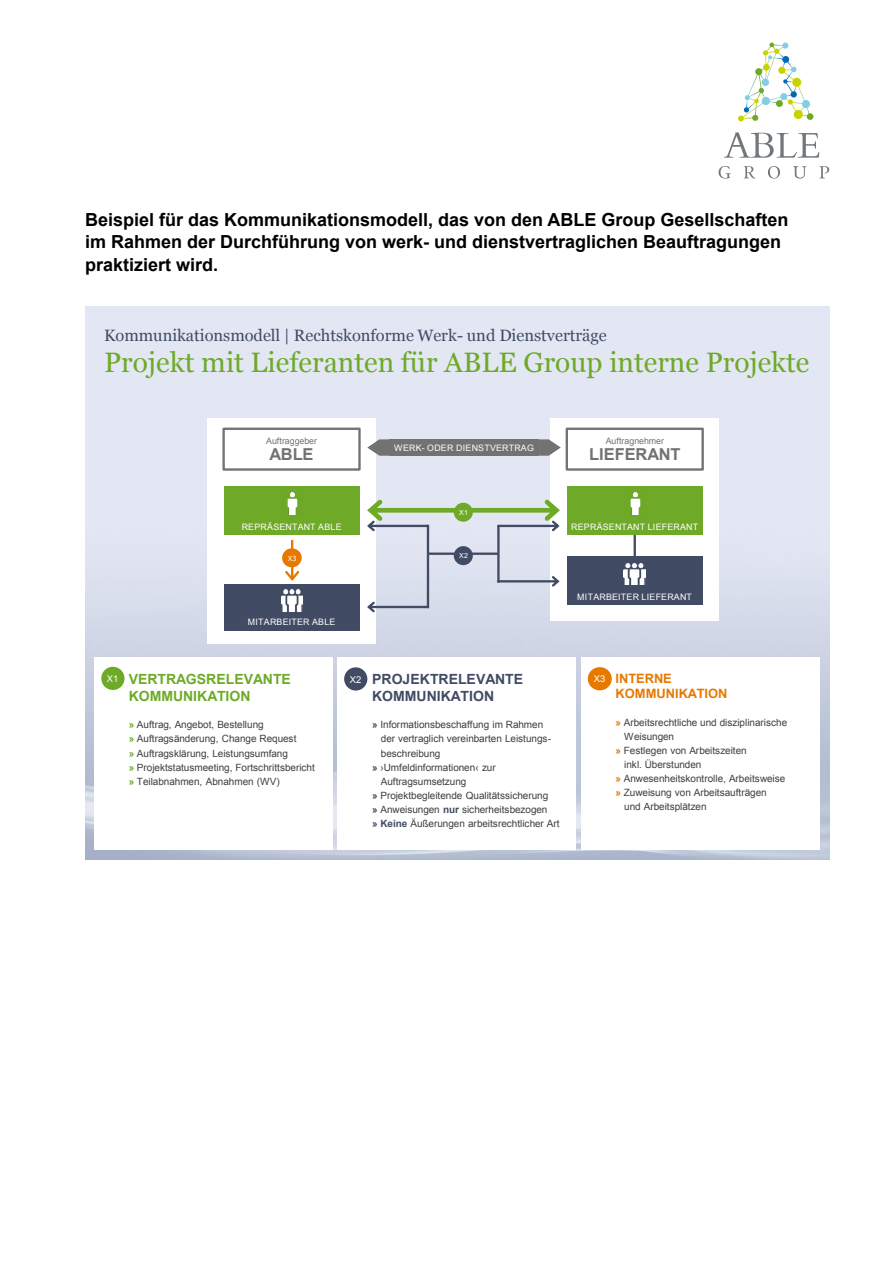
<style>
.page{position:relative;width:893px;height:1263px;background:#fff}
.page>*{position:absolute;margin:0;border:0;box-sizing:border-box;transform-origin:0 0}
.t1{font:28.05px "Georgia";color:#6eaa28}
.t2{font:700 18px/22.5px "Arial";color:#000}
.t3{font:16.5px "Georgia";color:#414b64}
.t4{font:700 16.5px "Arial";letter-spacing:-.005em;color:#727272}
.t5{font:700 14.1px/16.8px "Arial";color:#6eaa28}
.t6{font:700 14.1px/16.8px "Arial";color:#414b64}
.t7{font:700 12.9px/15.5px "Arial";letter-spacing:-.005em;color:#e77900}
.t8{font:10.05px "Arial";letter-spacing:-.01em;color:#3e3d40}
.t9{font:9.9px/14.1px "Arial";letter-spacing:-.005em;color:#3e3d40}
.t10{font:9.45px "Arial";color:#fff}
.t11{font:8.85px "Arial";letter-spacing:.03em;color:#fff}
.t12{font:8.85px "Arial";color:#727272}
.t13{font:7.05px "Arial";color:#fff}
.t14{font:7.05px "Tahoma";color:#fff}
.s1{font-weight:700;color:#e77900}
.s2{font-weight:700;color:#6eaa28}
.s3{font-weight:700;color:#414b64}
.s4{font-style:inherit}
</style>
<div class="page">
<svg style="left:724px;top:132px;width:95px;height:26px"></svg>
<svg style="left:718px;top:166px;width:13px;height:13px"></svg>
<svg style="left:744px;top:166px;width:11px;height:12px"></svg>
<svg style="left:768px;top:166px;width:12px;height:13px"></svg>
<svg style="left:793px;top:166px;width:13px;height:13px"></svg>
<svg style="left:819px;top:166px;width:10px;height:12px"></svg>
<div style="left:807px;top:113px;width:6px;height:7px;background:#6dab26;border-radius:50%"></div>
<svg style="left:738px;top:43px;width:71px;height:78px"></svg>
<div style="left:762px;top:79px;width:7px;height:7px;background:#84cee4;border-radius:50%"></div>
<div style="left:755px;top:68px;width:7px;height:7px;background:#6dab26;border-radius:50%"></div>
<div style="left:763px;top:64px;width:7px;height:7px;background:#c7d300;border-radius:50%"></div>
<div style="left:776px;top:100px;width:7px;height:7px;background:#6dab26;border-radius:50%"></div>
<div style="left:778px;top:67px;width:7px;height:7px;background:#c7d300;border-radius:50%"></div>
<div style="left:792px;top:78px;width:9px;height:9px;background:#c7d300;border-radius:50%"></div>
<div style="left:85px;top:306px;width:744px;height:553px;background:#e2e7f3"></div>
<img style="left:85px;top:469px;width:744px;height:390px">
<div style="left:208px;top:418px;width:168px;height:225px;background:#fff"></div>
<div style="left:550px;top:418px;width:169px;height:202px;background:#fff"></div>
<div style="left:222px;top:428px;width:139px;height:43px;border:2px solid #727272"></div>
<div style="left:566px;top:428px;width:138px;height:43px;border:2px solid #727272"></div>
<svg style="left:539px;top:439px;width:22px;height:17px"></svg>
<svg style="left:367px;top:439px;width:22px;height:17px"></svg>
<div style="left:389px;top:439px;width:150px;height:17px;background:#727272"></div>
<div style="left:567px;top:556px;width:136px;height:49px;background:#414b64"></div>
<hr style="left:634px;top:489px;width:2px;height:70px;background:#414b64">
<div style="left:224px;top:486px;width:136px;height:49px;background:#6eaa28"></div>
<hr style="left:497px;top:527px;width:3px;height:54px;background:#414b64">
<svg style="left:497px;top:576px;width:63px;height:11px"></svg>
<img style="left:287px;top:493px;width:11px;height:21px">
<img style="left:624px;top:563px;width:22px;height:22px">
<svg style="left:285px;top:540px;width:14px;height:41px"></svg>
<div style="left:282px;top:548px;width:20px;height:19px;background:#e77900;border-radius:50%"></div>
<div style="left:224px;top:584px;width:136px;height:46px;background:#414b64"></div>
<img style="left:281px;top:589px;width:22px;height:22px">
<svg style="left:367px;top:499px;width:193px;height:32px"></svg>
<svg style="left:367px;top:602px;width:62px;height:10px"></svg>
<hr style="left:427px;top:526px;width:2px;height:81px;background:#414b64">
<hr style="left:429px;top:552px;width:68px;height:3px;background:#414b64">
<div style="left:454px;top:546px;width:19px;height:19px;background:#414b64;border-radius:50%"></div>
<div style="left:338px;top:657px;width:238px;height:192px;background:#fff"></div>
<div style="left:94px;top:657px;width:239px;height:192px;background:#fff"></div>
<div style="left:101px;top:667px;width:24px;height:23px;background:#6eaa28;border-radius:50%"></div>
<div style="left:344px;top:667px;width:23px;height:23px;background:#414b64;border-radius:50%"></div>
<div style="left:581px;top:657px;width:239px;height:192px;background:#fff"></div>
<div style="left:588px;top:667px;width:24px;height:23px;background:#e77900;border-radius:50%"></div>
<div style="left:567px;top:486px;width:136px;height:49px;background:#6eaa28"></div>
<img style="left:630px;top:493px;width:11px;height:21px">
<h2 class="t2" style="left:85px;top:209px;width:705px">Beispiel für das Kommunikationsmodell, das von den ABLE Group Gesellschaften im Rahmen der Durchführung von werk- und dienstvertraglichen Beauftragungen praktiziert wird.</h2>
<h3 class="t3" style="left:104px;top:326px;width:504px">Kommunikationsmodell | Rechtskonforme Werk- und Dienstverträge</h3>
<h1 class="t1" style="left:104px;top:346px;width:707px">Projekt mit Lieferanten für ABLE Group interne Projekte</h1>
<p class="t12" style="left:266px;top:435px;width:52px">Auftraggeber</p>
<h3 class="t4" style="left:269px;top:443px;width:46px">ABLE</h3>
<p class="t11" style="left:394px;top:442px;width:141px">WERK- ODER DIENSTVERTRAG</p>
<p class="t12" style="left:606px;top:435px;width:60px">Auftragnehmer</p>
<h3 class="t4" style="left:589px;top:443px;width:93px">LIEFERANT</h3>
<p class="t13" style="left:459px;top:508px;width:10px">X1</p>
<p class="t11" style="left:242px;top:521px;width:101px">REPRÄSENTANT ABLE</p>
<p class="t11" style="left:571px;top:521px;width:128px">REPRÄSENTANT LIEFERANT</p>
<p class="t14" style="left:288px;top:553px;width:10px">X3</p>
<p class="t13" style="left:459px;top:551px;width:10px">X2</p>
<p class="t11" style="left:577px;top:591px;width:116px">MITARBEITER LIEFERANT</p>
<p class="t11" style="left:248px;top:616px;width:89px">MITARBEITER ABLE</p>
<p class="t10" style="left:107px;top:672px;width:13px">X1</p>
<p class="t10" style="left:350px;top:673px;width:13px">X2</p>
<h3 class="t7" style="left:616px;top:671px;width:114px">INTERNE<br>KOMMUNIKATION</h3>
<p class="t9" style="left:616px;top:715px;width:173px"><span class="s1">»</span> Arbeitsrechtliche und disziplinarische</p>
<p class="t9" style="left:624px;top:729px;width:51px">Weisungen</p>
<p class="t9" style="left:616px;top:743px;width:133px"><span class="s1">»</span> Festlegen von Arbeitszeiten</p>
<p class="t9" style="left:624px;top:757px;width:79px">inkl. Überstunden</p>
<p class="t9" style="left:616px;top:771px;width:171px"><span class="s1">»</span> Anwesenheitskontrolle, Arbeitsweise</p>
<p class="t8" style="left:616px;top:786px;width:153px"><span class="s1">»</span> Zuweisung von Arbeitsaufträgen</p>
<p class="t9" style="left:624px;top:799px;width:84px">und Arbeitsplätzen</p>
<h3 class="t5" style="left:129px;top:671px;width:164px">VERTRAGSRELEVANTE<br>KOMMUNIKATION</h3>
<p class="t9" style="left:129px;top:718px;width:188px"><span class="s2">»</span> Auftrag, Angebot, Bestellung<br><span class="s2">»</span> Auftragsänderung, Change Request<br><span class="s2">»</span> Auftragsklärung, Leistungsumfang<br><span class="s2">»</span> Projektstatusmeeting, Fortschrittsbericht <span class="s2">»</span> Teilabnahmen, Abnahmen (WV)</p>
<h3 class="t6" style="left:372px;top:671px;width:153px">PROJEKTRELEVANTE<br>KOMMUNIKATION</h3>
<p class="t9" style="left:372px;top:718px;width:173px"><span class="s3">»</span> Informationsbeschaffung im Rahmen</p>
<p class="t9" style="left:381px;top:732px;width:172px">der vertraglich vereinbarten Leistungs-</p>
<p class="t9" style="left:381px;top:746px;width:61px">beschreibung</p>
<p class="t9" style="left:372px;top:760px;width:125px"><span class="s3">»</span> <span class="s4">›</span>Umfeldinformationen<span class="s4">‹ zur</span></p>
<p class="t9" style="left:381px;top:774px;width:87px">Auftragsumsetzung</p>
<p class="t9" style="left:372px;top:788px;width:178px"><span class="s3">»</span> Projektbegleitende Qualitätssicherung</p>
<p class="t9" style="left:372px;top:802px;width:177px"><span class="s3">»</span> Anweisungen <span class="s3">nur</span> sicherheitsbezogen</p>
<p class="t9" style="left:372px;top:816px;width:189px"><span class="s3">» Keine</span> Äußerungen arbeitsrechtlicher Art</p>
<p class="t10" style="left:594px;top:673px;width:13px">X3</p>
</div>
